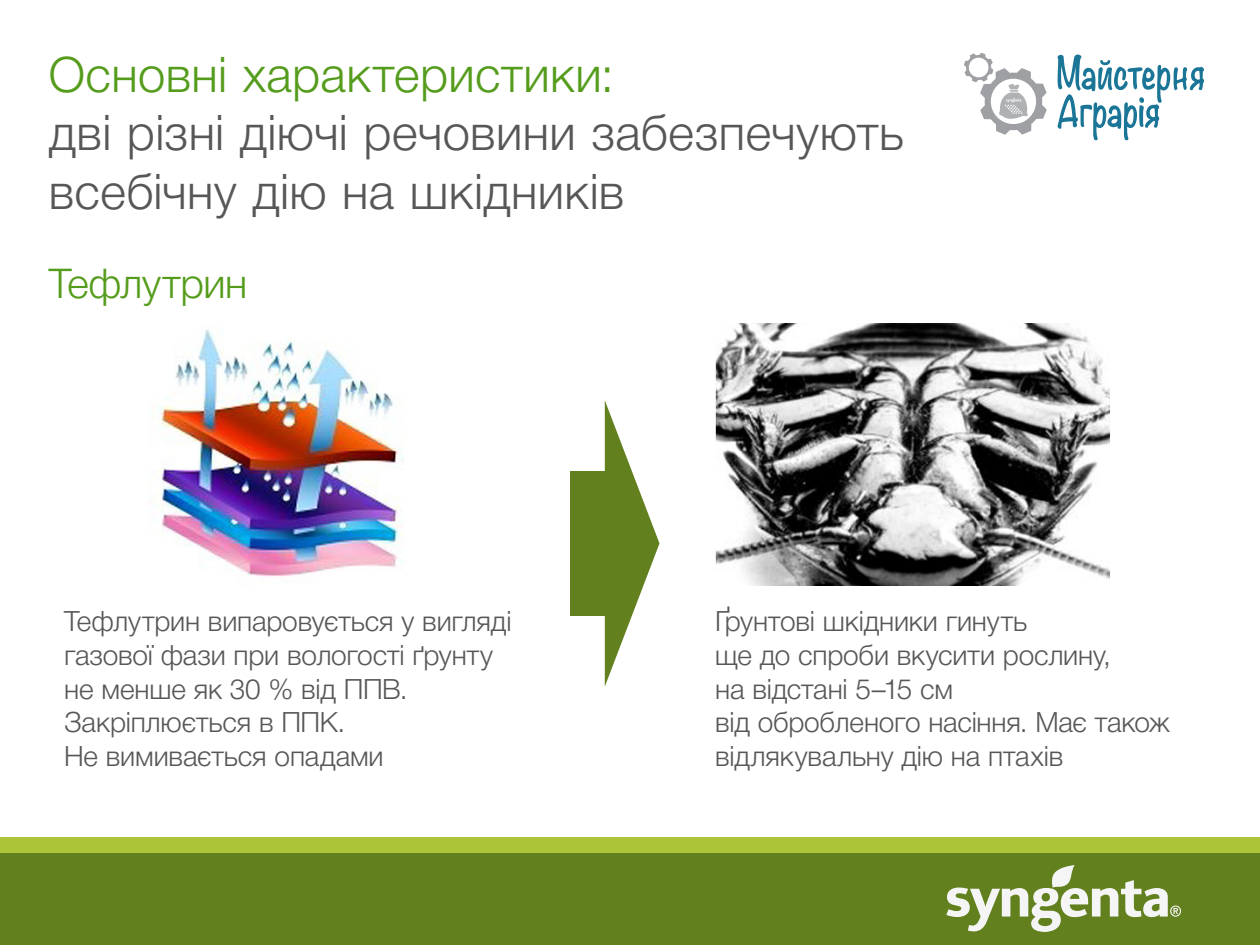
<style>
.page{position:relative;width:1260px;height:945px;background:#fff}
.page>*{position:absolute;margin:0;border:0;box-sizing:border-box;transform-origin:0 0}
.t1{font:300 49px/58.8px "Helvetica Neue Cyr";letter-spacing:.005em;color:#575757}
.t2{font:300 49px "Helvetica Neue Cyr";letter-spacing:.01em;color:#559c1c}
.t3{font:300 41.12px "Helvetica Neue Cyr";letter-spacing:-.01em;color:#559c1c}
.t4{font:300 28px/33.6px "Helvetica Neue Cyr";letter-spacing:-.005em;color:#575757}
</style>
<div class="page">
<div style="left:0;top:837px;width:1260px;height:16px;background:#acc437"></div>
<div style="left:0;top:853px;width:1260px;height:92px;background:#62801e"></div>
<svg style="left:946px;top:865px;width:235px;height:67px"></svg>
<svg style="left:1058px;top:55px;width:146px;height:85px"></svg>
<svg style="left:964px;top:53px;width:83px;height:82px"></svg>
<img style="left:153px;top:329px;width:250px;height:248px">
<img style="left:715px;top:323px;width:395px;height:263px">
<div style="left:571px;top:471px;width:43px;height:145px;background:#62801e"></div>
<svg style="left:605px;top:401px;width:55px;height:285px"></svg>
<h1 class="t2" style="left:49px;top:47px;width:567px">Основні характеристики:</h1>
<h1 class="t1" style="left:49px;top:104px;width:856px">дві різні діючі речовини забезпечують всебічну дію на шкідників</h1>
<h2 class="t3" style="left:49px;top:261px;width:200px">Тефлутрин</h2>
<p class="t4" style="left:64px;top:605px;width:449px">Тефлутрин випаровується у вигляді газової фази при вологості ґрунту не менше як 30 % від ППВ.<br>Закріплюється в ППК.<br>Не вимивається опадами</p>
<p class="t4" style="left:715px;top:605px;width:456px">Ґрунтові шкідники гинуть<br>ще до спроби вкусити рослину,<br>на відстані 5–15 см<br>від обробленого насіння. Має також відлякувальну дію на птахів</p>
</div>
